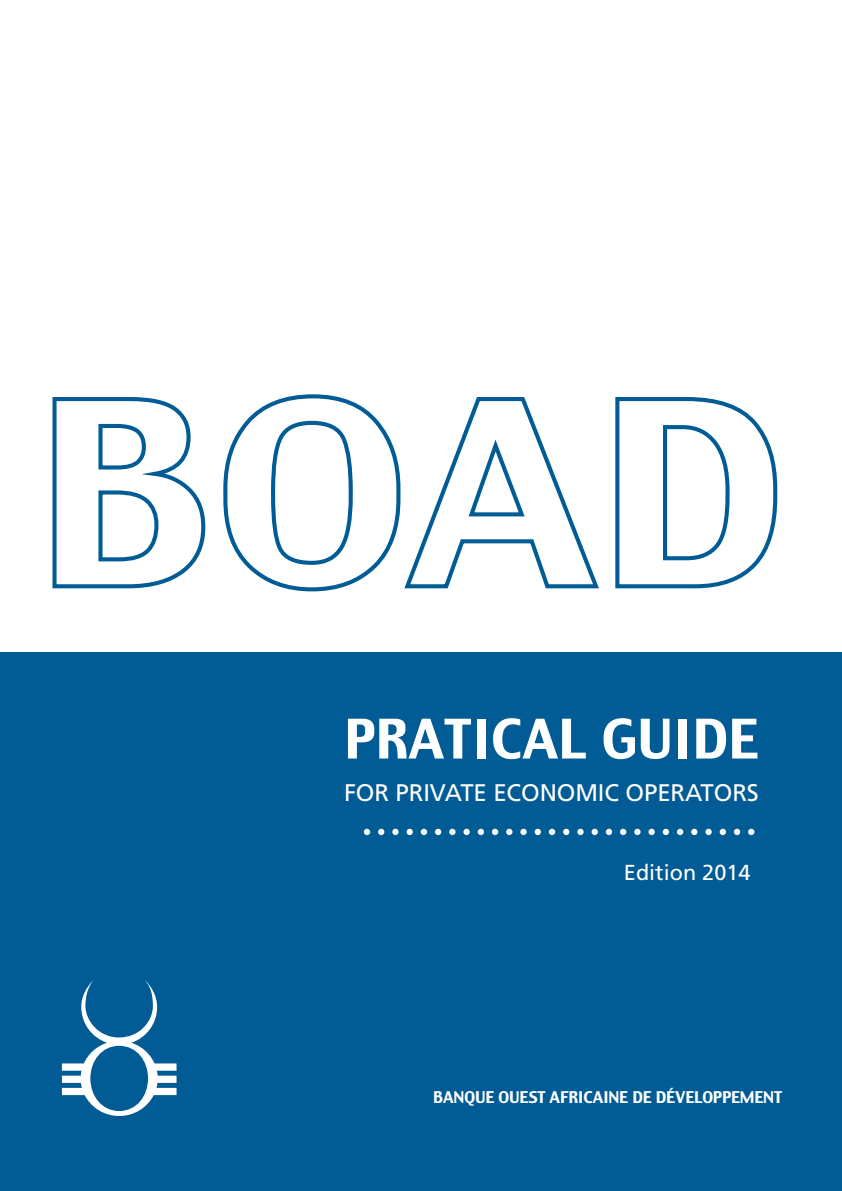
<style>
.page{position:relative;width:842px;height:1191px;background:#fff}
.page>*{position:absolute;margin:0;border:0;box-sizing:border-box;transform-origin:0 0}
.t1{font:54px "Charcoal";color:#fff}
.t2{font:24px "Frutiger";letter-spacing:-.005em;color:#fff}
.t3{font:21.6px "Frutiger";color:#fff}
.t4{font:16px "Charcoal";letter-spacing:-.015em;color:#fff}
</style>
<div class="page">
<div style="left:0;top:652px;width:842px;height:539px;background:#015b95"></div>
<div style="left:364px;top:828px;width:6px;height:7px;background:#fff;border-radius:50%"></div>
<div style="left:378px;top:828px;width:6px;height:7px;background:#fff;border-radius:50%"></div>
<div style="left:392px;top:828px;width:7px;height:7px;background:#fff;border-radius:50%"></div>
<svg style="left:406px;top:828px;width:7px;height:7px"></svg>
<div style="left:421px;top:828px;width:6px;height:7px;background:#fff;border-radius:50%"></div>
<div style="left:435px;top:828px;width:6px;height:7px;background:#fff;border-radius:50%"></div>
<div style="left:449px;top:828px;width:7px;height:7px;background:#fff;border-radius:50%"></div>
<div style="left:463px;top:828px;width:7px;height:7px;background:#fff;border-radius:50%"></div>
<div style="left:478px;top:828px;width:6px;height:7px;background:#fff;border-radius:50%"></div>
<div style="left:492px;top:828px;width:6px;height:7px;background:#fff;border-radius:50%"></div>
<div style="left:506px;top:828px;width:6px;height:7px;background:#fff;border-radius:50%"></div>
<div style="left:520px;top:828px;width:7px;height:7px;background:#fff;border-radius:50%"></div>
<div style="left:535px;top:828px;width:6px;height:7px;background:#fff;border-radius:50%"></div>
<div style="left:549px;top:828px;width:6px;height:7px;background:#fff;border-radius:50%"></div>
<div style="left:563px;top:828px;width:6px;height:7px;background:#fff;border-radius:50%"></div>
<div style="left:577px;top:828px;width:7px;height:7px;background:#fff;border-radius:50%"></div>
<svg style="left:591px;top:828px;width:7px;height:7px"></svg>
<div style="left:606px;top:828px;width:6px;height:7px;background:#fff;border-radius:50%"></div>
<div style="left:620px;top:828px;width:6px;height:7px;background:#fff;border-radius:50%"></div>
<div style="left:634px;top:828px;width:7px;height:7px;background:#fff;border-radius:50%"></div>
<div style="left:648px;top:828px;width:7px;height:7px;background:#fff;border-radius:50%"></div>
<div style="left:663px;top:828px;width:6px;height:7px;background:#fff;border-radius:50%"></div>
<div style="left:677px;top:828px;width:6px;height:7px;background:#fff;border-radius:50%"></div>
<div style="left:691px;top:828px;width:6px;height:7px;background:#fff;border-radius:50%"></div>
<div style="left:705px;top:828px;width:7px;height:7px;background:#fff;border-radius:50%"></div>
<div style="left:720px;top:828px;width:6px;height:7px;background:#fff;border-radius:50%"></div>
<div style="left:734px;top:828px;width:6px;height:7px;background:#fff;border-radius:50%"></div>
<div style="left:748px;top:828px;width:6px;height:7px;background:#fff;border-radius:50%"></div>
<svg style="left:52px;top:397px;width:154px;height:192px"></svg>
<svg style="left:223px;top:394px;width:376px;height:198px"></svg>
<svg style="left:615px;top:397px;width:163px;height:192px"></svg>
<svg style="left:62px;top:980px;width:115px;height:136px"></svg>
<h1 class="t1" style="left:344px;top:703px;width:416px">PRATICAL GUIDE</h1>
<h2 class="t2" style="left:344px;top:782px;width:416px">FOR PRIVATE ECONOMIC OPERATORS</h2>
<h3 class="t3" style="left:624px;top:864px;width:128px">Edition 2014</h3>
<p class="t4" style="left:433px;top:1086px;width:350px">BANQUE OUEST AFRICAINE DE DÉVELOPPEMENT</p>
</div>
